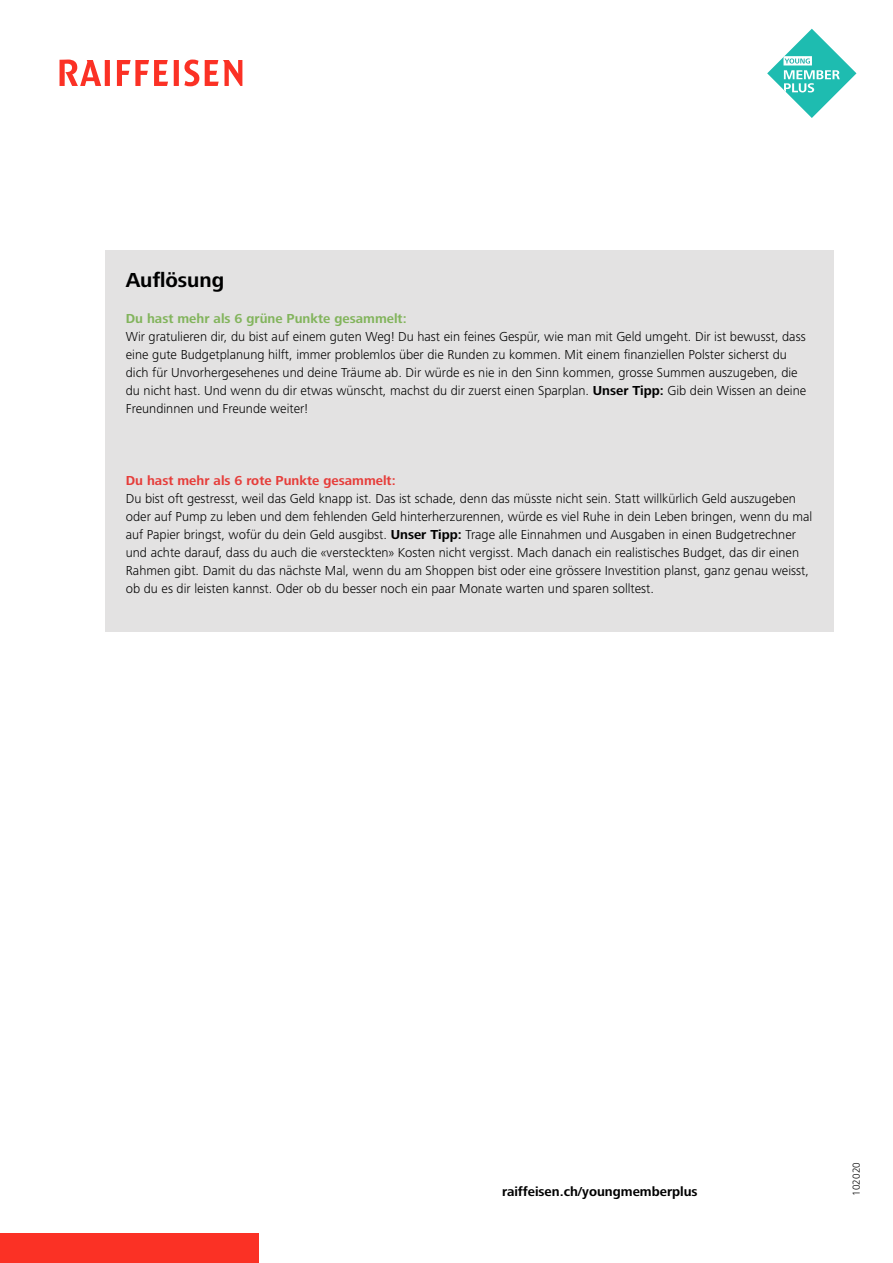
<style>
.page{position:relative;width:893px;height:1263px;background:#fff}
.page>*{position:absolute;margin:0;border:0;box-sizing:border-box;transform-origin:0 0}
.t1{font:700 21px "Frutiger Next LT";color:#000}
.t2{font:300 13.5px/18px "Frutiger Next LT";color:#000}
.t3{font:700 13.5px "Frutiger Next LT";color:#82b45c}
.t4{font:700 13.5px "Frutiger Next LT";color:#e63d3a}
.t5{font:700 13.5px "Frutiger Next LT";color:#000}
.t6{font:300 10.5px "Frutiger Next LT";color:#000}
.s1{font-weight:700}
</style>
<div class="page">
<div style="left:0;top:1233px;width:258px;height:30px;background:#fb3125"></div>
<svg style="left:60px;top:60px;width:182px;height:26px"></svg>
<svg style="left:767px;top:29px;width:89px;height:89px"></svg>
<div style="left:105px;top:250px;width:728px;height:381px;background:#e3e2e2"></div>
<h1 class="t1" style="left:126px;top:268px;width:100px">Auflösung</h1>
<p class="t3" style="left:126px;top:311px;width:282px">Du hast mehr als 6 grüne Punkte gesammelt:</p>
<p class="t2" style="left:126px;top:327px;width:682px">Wir gratulieren dir, du bist auf einem guten Weg! Du hast ein feines Gespür, wie man mit Geld umgeht. Dir ist bewusst, dass eine gute Budgetplanung hilft, immer problemlos über die Runden zu kommen. Mit einem finanziellen Polster sicherst du dich für Unvorhergesehenes und deine Träume ab. Dir würde es nie in den Sinn kommen, grosse Summen auszugeben, die du nicht hast. Und wenn du dir etwas wünscht, machst du dir zuerst einen Sparplan. <span class="s1">Unser Tipp:</span> Gib dein Wissen an deine Freundinnen und Freunde weiter!</p>
<p class="t4" style="left:126px;top:473px;width:271px">Du hast mehr als 6 rote Punkte gesammelt:</p>
<p class="t2" style="left:126px;top:489px;width:688px">Du bist oft gestresst, weil das Geld knapp ist. Das ist schade, denn das müsste nicht sein. Statt willkürlich Geld auszugeben oder auf Pump zu leben und dem fehlenden Geld hinterherzurennen, würde es viel Ruhe in dein Leben bringen, wenn du mal auf Papier bringst, wofür du dein Geld ausgibst. <span class="s1">Unser Tipp:</span> Trage alle Einnahmen und Ausgaben in einen Budgetrechner und achte darauf, dass du auch die «versteckten» Kosten nicht vergisst. Mach danach ein realistisches Budget, das dir einen Rahmen gibt. Damit du das nächste Mal, wenn du am Shoppen bist oder eine grössere Investition planst, ganz genau weisst, ob du es dir leisten kannst. Oder ob du besser noch ein paar Monate warten und sparen solltest.</p>
<p class="t5" style="left:502px;top:1183px;width:197px">raiffeisen.ch/youngmemberplus</p>
<p class="t6" style="left:851px;top:1196px;width:35px;rotate:-90deg">102020</p>
</div>
